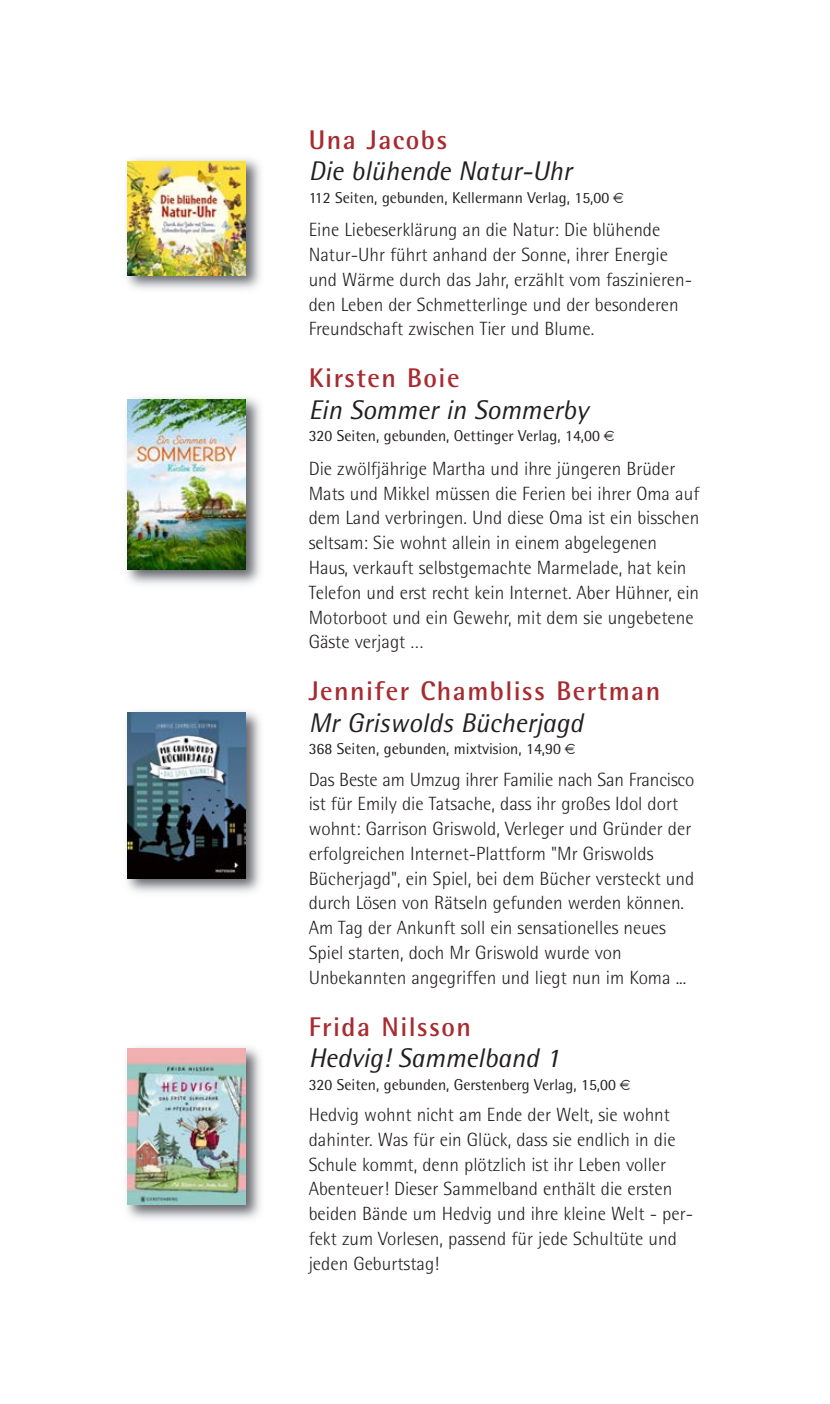
<style>
.page{position:relative;width:830px;height:1404px;background:#fff}
.page>*{position:absolute;margin:0;border:0;box-sizing:border-box;transform-origin:0 0}
.t1{font:italic 27px "Rotis Semi Sans";color:#231f20}
.t2{font:700 27px "Rotis Semi Sans";letter-spacing:.055em;color:#a72b30}
.t3{font:300 19.12px/24.8px "Rotis Semi Sans";color:#231f20}
.t4{font:15.75px "Rotis Semi Sans";color:#231f20}
</style>
<div class="page">
<img style="left:127px;top:397px;width:134px;height:188px">
<img style="left:128px;top:399px;width:118px;height:170px">
<img style="left:127px;top:158px;width:134px;height:131px">
<img style="left:128px;top:161px;width:118px;height:115px">
<img style="left:127px;top:711px;width:134px;height:182px">
<img style="left:128px;top:712px;width:118px;height:166px">
<img style="left:127px;top:1047px;width:134px;height:173px">
<img style="left:128px;top:1048px;width:118px;height:156px">
<h1 class="t2" style="left:308px;top:130px;width:140px">Una Jacobs</h1>
<h1 class="t1" style="left:308px;top:161px;width:264px">Die blühende Natur-Uhr</h1>
<p class="t4" style="left:308px;top:192px;width:302px">112 Seiten, gebunden, Kellermann Verlag, 15,00</p>
<p class="t3" style="left:308px;top:219px;width:385px">Eine Liebeserklärung an die Natur: Die blühende Natur-Uhr führt anhand der Sonne, ihrer Energie und Wärme durch das Jahr, erzählt vom faszinieren&shy;den Leben der Schmetterlinge und der besonderen Freundschaft zwischen Tier und Blume.</p>
<h1 class="t2" style="left:308px;top:368px;width:152px">Kirsten Boie</h1>
<h1 class="t1" style="left:308px;top:400px;width:281px">Ein Sommer in Sommerby</h1>
<p class="t4" style="left:308px;top:430px;width:292px">320 Seiten, gebunden, Oettinger Verlag, 14,00</p>
<p class="t3" style="left:308px;top:458px;width:392px">Die zwölfjährige Martha und ihre jüngeren Brüder Mats und Mikkel müssen die Ferien bei ihrer Oma auf dem Land verbringen. Und diese Oma ist ein bisschen seltsam: Sie wohnt allein in einem abgelegenen Haus, verkauft selbstgemachte Marmelade, hat kein Telefon und erst recht kein Internet. Aber Hühner, ein Motorboot und ein Gewehr, mit dem sie ungebetene Gäste verjagt …</p>
<h1 class="t2" style="left:308px;top:681px;width:353px">Jennifer Chambliss Bertman</h1>
<h1 class="t1" style="left:308px;top:713px;width:275px">Mr Griswolds Bücherjagd</h1>
<p class="t4" style="left:308px;top:743px;width:253px">368 Seiten, gebunden, mixtvision, 14,90</p>
<p class="t3" style="left:308px;top:768px;width:387px">Das Beste am Umzug ihrer Familie nach San Francisco ist für Emily die Tatsache, dass ihr großes Idol dort wohnt: Garrison Griswold, Verleger und Gründer der erfolgreichen Internet-Plattform "Mr Griswolds Bücherjagd", ein Spiel, bei dem Bücher versteckt und durch Lösen von Rätseln gefunden werden können.<br>Am Tag der Ankunft soll ein sensationelles neues Spiel starten, doch Mr Griswold wurde von Unbekannten angegriffen und liegt nun im Koma ...</p>
<h1 class="t2" style="left:308px;top:1016px;width:164px">Frida Nilsson</h1>
<h1 class="t1" style="left:308px;top:1048px;width:252px">Hedvig! Sammelband 1</h1>
<p class="t4" style="left:308px;top:1078px;width:308px">320 Seiten, gebunden, Gerstenberg Verlag, 15,00</p>
<p class="t3" style="left:308px;top:1103px;width:386px">Hedvig wohnt nicht am Ende der Welt, sie wohnt dahinter. Was für ein Glück, dass sie endlich in die Schule kommt, denn plötzlich ist ihr Leben voller Abenteuer! Dieser Sammelband enthält die ersten beiden Bände um Hedvig und ihre kleine Welt - per&shy;fekt zum Vorlesen, passend für jede Schultüte und jeden Geburtstag!</p>
</div>
